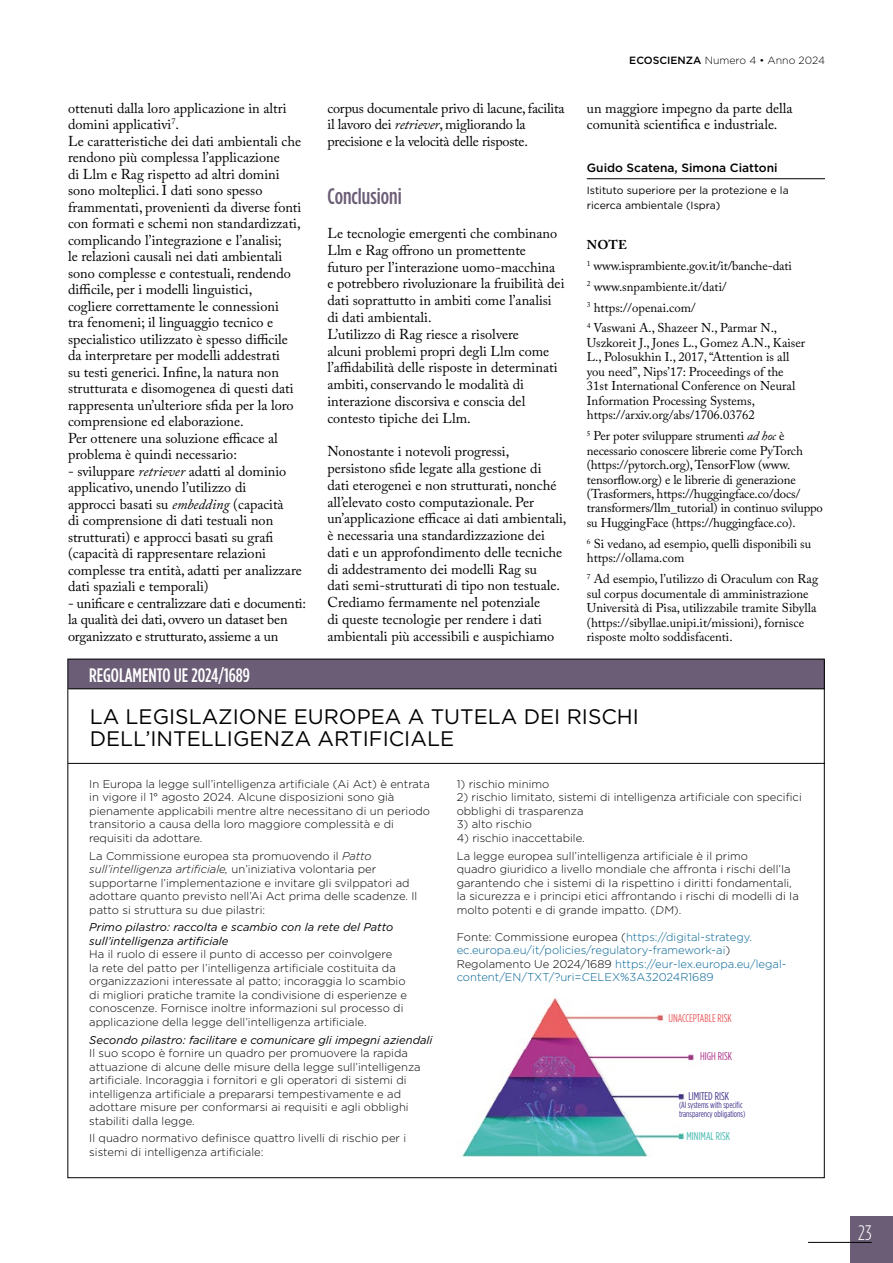
<style>
.page{position:relative;width:893px;height:1263px;background:#fff}
.page>*{position:absolute;margin:0;border:0;box-sizing:border-box;transform-origin:0 0}
.t1{font:500 condensed 22.5px "Gotham HTF";color:#6b5d76}
.t2{font:21px/22.5px "Gotham HTF";color:#000}
.t3{font:300 condensed 21px "Gotham HTF";color:#fff}
.t4{font:500 condensed 19.5px "Gotham HTF";color:#fff}
.t5{font:14.25px/16.5px "Adobe Caslon Pro";color:#000}
.t6{font:12.75px/14.4px "Adobe Caslon Pro";color:#000}
.t7{font:500 12px "Gotham HTF";color:#000}
.t8{font:300 11.25px/13.5px "Gotham HTF";color:#000}
.t9{font:300 11.25px/13.5px "Gotham HTF";color:#006293}
.t10{font:italic 11.25px/13.5px "Gotham HTF";color:#000}
.t11{font:condensed 11.25px "Gotham HTF";color:#eb5e61}
.t12{font:condensed 11.25px "Gotham HTF";color:#46368d}
.t13{font:condensed 11.25px "Gotham HTF";color:#47b9b0}
.t14{font:condensed 11.25px "Gotham HTF";color:#ac358b}
.t15{font:10.5px/15.3px "Gotham HTF";color:#000}
.t16{font:300 10.5px "Gotham HTF";color:#000}
.t17{font:condensed 9px/9px "Gotham HTF";color:#46368d}
.s1{font-style:italic}
.s2{font-weight:500}
.s3{font-weight:700}
.s4{color:#000}
</style>
<div class="page">
<div style="left:850px;top:1216px;width:43px;height:47px;background:#6b5d76"></div>
<hr style="left:808px;top:1242px;width:64px;height:1px;background:#000">
<hr style="left:587px;top:178px;width:238px;height:1px;background:#000">
<div style="left:68px;top:659px;width:756px;height:30px;background:#6b5d76"></div>
<hr style="left:68px;top:689px;width:757px;height:1px;background:#000">
<hr style="left:68px;top:763px;width:757px;height:1px;background:#000">
<img style="left:462px;top:998px;width:232px;height:158px">
<p class="t5" style="left:68px;top:99px;width:235px">ottenuti dalla loro applicazione in altri domini applicativi<sup>7</sup>.<br>Le caratteristiche dei dati ambientali che rendono più complessa l’applicazione<br>di Llm e Rag rispetto ad altri domini sono molteplici. I dati sono spesso frammentati, provenienti da diverse fonti con formati e schemi non standardizzati, complicando l’integrazione e l’analisi;<br>le relazioni causali nei dati ambientali sono complesse e contestuali, rendendo difficile, per i modelli linguistici,<br>cogliere correttamente le connessioni<br>tra fenomeni; il linguaggio tecnico e specialistico utilizzato è spesso difficile da interpretare per modelli addestrati<br>su testi generici. Infine, la natura non strutturata e disomogenea di questi dati rappresenta un’ulteriore sfida per la loro comprensione ed elaborazione.<br>Per ottenere una soluzione efficace al problema è quindi necessario:</p>
<p class="t5" style="left:68px;top:462px;width:235px">- sviluppare <span class="s1">retriever</span> adatti al dominio applicativo, unendo l’utilizzo di<br>approcci basati su <span class="s1">embedding</span> (capacità<br>di comprensione di dati testuali non strutturati) e approcci basati su grafi (capacità di rappresentare relazioni complesse tra entità, adatti per analizzare dati spaziali e temporali)</p>
<p class="t5" style="left:68px;top:594px;width:240px">- unificare e centralizzare dati e documenti: la qualità dei dati, ovvero un dataset ben organizzato e strutturato, assieme a un</p>
<p class="t5" style="left:327px;top:99px;width:239px">corpus documentale privo di lacune, facilita il lavoro dei <span class="s1">retriever</span>, migliorando la precisione e la velocità delle risposte.</p>
<h1 class="t1" style="left:327px;top:184px;width:76px">Conclusioni</h1>
<p class="t5" style="left:327px;top:225px;width:239px">Le tecnologie emergenti che combinano Llm e Rag offrono un promettente futuro per l’interazione uomo-macchina e potrebbero rivoluzionare la fruibilità dei dati soprattutto in ambiti come l’analisi di dati ambientali.<br>L’utilizzo di Rag riesce a risolvere<br>alcuni problemi propri degli Llm come l’affidabilità delle risposte in determinati ambiti, conservando le modalità di interazione discorsiva e conscia del contesto tipiche dei Llm.</p>
<p class="t5" style="left:327px;top:443px;width:241px">Nonostante i notevoli progressi, persistono sfide legate alla gestione di dati eterogenei e non strutturati, nonché all’elevato costo computazionale. Per un’applicazione efficace ai dati ambientali, è necessaria una standardizzazione dei dati e un approfondimento delle tecniche di addestramento dei modelli Rag su<br>dati semi-strutturati di tipo non testuale.<br>Crediamo fermamente nel potenziale<br>di queste tecnologie per rendere i dati ambientali più accessibili e auspichiamo</p>
<p class="t16" style="left:629px;top:55px;width:197px"><span class="s2">ECOSCIENZA</span> Numero 4 • Anno 2024</p>
<p class="t5" style="left:587px;top:99px;width:207px">un maggiore impegno da parte della comunità scientifica e industriale.</p>
<p class="t7" style="left:587px;top:161px;width:192px">Guido Scatena, Simona Ciattoni</p>
<p class="t15" style="left:587px;top:182px;width:203px">Istituto superiore per la protezione e la ricerca ambientale (Ispra)</p>
<p class="t6" style="left:587px;top:234px;width:207px;line-height:20.9px"><span class="s3">NOTE<br></span><sup>1</sup> www.isprambiente.gov.it/it/banche-dati<br><sup>2</sup> www.snpambiente.it/dati/<br><sup>3</sup> https://openai.com/<br><sup>4</sup> Vaswani A., Shazeer N., Parmar N.,</p>
<p class="t6" style="left:587px;top:335px;width:220px">Uszkoreit J., Jones L., Gomez A.N., Kaiser L., Polosukhin I., 2017, “Attention is all you need”, Nips’17: Proceedings of the 31st International Conference on Neural Information Processing Systems, https://arxiv.org/abs/1706.03762</p>
<p class="t6" style="left:587px;top:428px;width:238px"><sup>5</sup> Per poter sviluppare strumenti <span class="s1">ad hoc</span> è necessario conoscere librerie come PyTorch (https://pytorch.org), TensorFlow (www. tensorflow.org) e le librerie di generazione (Trasformers, https://huggingface.co/docs/ transformers/llm_tutorial) in continuo sviluppo su HuggingFace (https://huggingface.co).</p>
<p class="t6" style="left:587px;top:536px;width:226px"><sup>6</sup> Si vedano, ad esempio, quelli disponibili su https://ollama.com</p>
<p class="t6" style="left:587px;top:571px;width:233px"><sup>7</sup> Ad esempio, l’utilizzo di Oraculum con Rag sul corpus documentale di amministrazione Università di Pisa, utilizzabile tramite Sibylla (https://sibyllae.unipi.it/missioni), fornisce risposte molto soddisfacenti.</p>
<h3 class="t4" style="left:89px;top:664px;width:162px">REGOLAMENTO UE 2024/1689</h3>
<h2 class="t2" style="left:90px;top:705px;width:551px">LA LEGISLAZIONE EUROPEA A TUTELA DEI RISCHI<br>DELL’INTELLIGENZA ARTIFICIALE</h2>
<p class="t8" style="left:89px;top:777px;width:342px">In Europa la legge sull’intelligenza artificiale (Ai Act) è entrata in vigore il 1° agosto 2024. Alcune disposizioni sono già pienamente applicabili mentre altre necessitano di un periodo transitorio a causa della loro maggiore complessità e di requisiti da adottare.</p>
<p class="t8" style="left:89px;top:849px;width:329px">La Commissione europea sta promuovendo il <span class="s1">Patto sull’intelligenza artificiale,</span> un’iniziativa volontaria per supportarne l’implementazione e invitare gli svilppatori ad adottare quanto previsto nell’Ai Act prima delle scadenze. Il patto si struttura su due pilastri:</p>
<p class="t10" style="left:89px;top:921px;width:305px">Primo pilastro: raccolta e scambio con la rete del Patto sull’intelligenza artificiale</p>
<p class="t8" style="left:89px;top:947px;width:319px">Ha il ruolo di essere il punto di accesso per coinvolgere<br>la rete del patto per l’intelligenza artificiale costituita da organizzazioni interessate al patto; incoraggia lo scambio di migliori pratiche tramite la condivisione di esperienze e conoscenze. Fornisce inoltre informazioni sul processo di applicazione della legge dell’intelligenza artificiale.</p>
<p class="t10" style="left:89px;top:1033px;width:345px">Secondo pilastro: facilitare e comunicare gli impegni aziendali</p>
<p class="t8" style="left:89px;top:1046px;width:333px">Il suo scopo è fornire un quadro per promuovere la rapida attuazione di alcune delle misure della legge sull’intelligenza artificiale. Incoraggia i fornitori e gli operatori di sistemi di intelligenza artificiale a prepararsi tempestivamente e ad adottare misure per conformarsi ai requisiti e agli obblighi stabiliti dalla legge.</p>
<p class="t8" style="left:89px;top:1131px;width:318px">Il quadro normativo definisce quattro livelli di rischio per i sistemi di intelligenza artificiale:</p>
<p class="t8" style="left:457px;top:777px;width:94px">1) rischio minimo</p>
<p class="t8" style="left:457px;top:790px;width:347px">2) rischio limitato, sistemi di intelligenza artificiale con specifici obblighi di trasparenza</p>
<p class="t8" style="left:457px;top:817px;width:77px">3) alto rischio</p>
<p class="t8" style="left:457px;top:829px;width:293px;line-height:17.7px">4) rischio inaccettabile.<br>La legge europea sull’intelligenza artificiale è il primo</p>
<p class="t8" style="left:457px;top:862px;width:344px">quadro giuridico a livello mondiale che affronta i rischi dell’Ia garantendo che i sistemi di Ia rispettino i diritti fondamentali, la sicurezza e i principi etici affrontando i rischi di modelli di Ia molto potenti e di grande impatto. (DM).</p>
<p class="t9" style="left:457px;top:930px;width:331px"><span class="s4">Fonte: Commissione europea (</span>https://digital-strategy. ec.europa.eu/it/policies/regulatory-framework-ai<span class="s4">)<br>Regolamento Ue 2024/1689</span> https://eur-lex.europa.eu/legal&shy;content/EN/TXT/?uri=CELEX%3A32024R1689</p>
<p class="t11" style="left:668px;top:1012px;width:65px">UNACCEPTABLE RISK</p>
<p class="t14" style="left:700px;top:1050px;width:34px">HIGH RISK</p>
<p class="t12" style="left:689px;top:1090px;width:42px">LIMITED RISK</p>
<p class="t13" style="left:686px;top:1130px;width:45px">MINIMAL RISK</p>
<p class="t17" style="left:679px;top:1100px;width:68px">(AI systems with specific transparency obligations)</p>
<h2 class="t3" style="left:858px;top:1221px;width:15px">23</h2>
</div>
